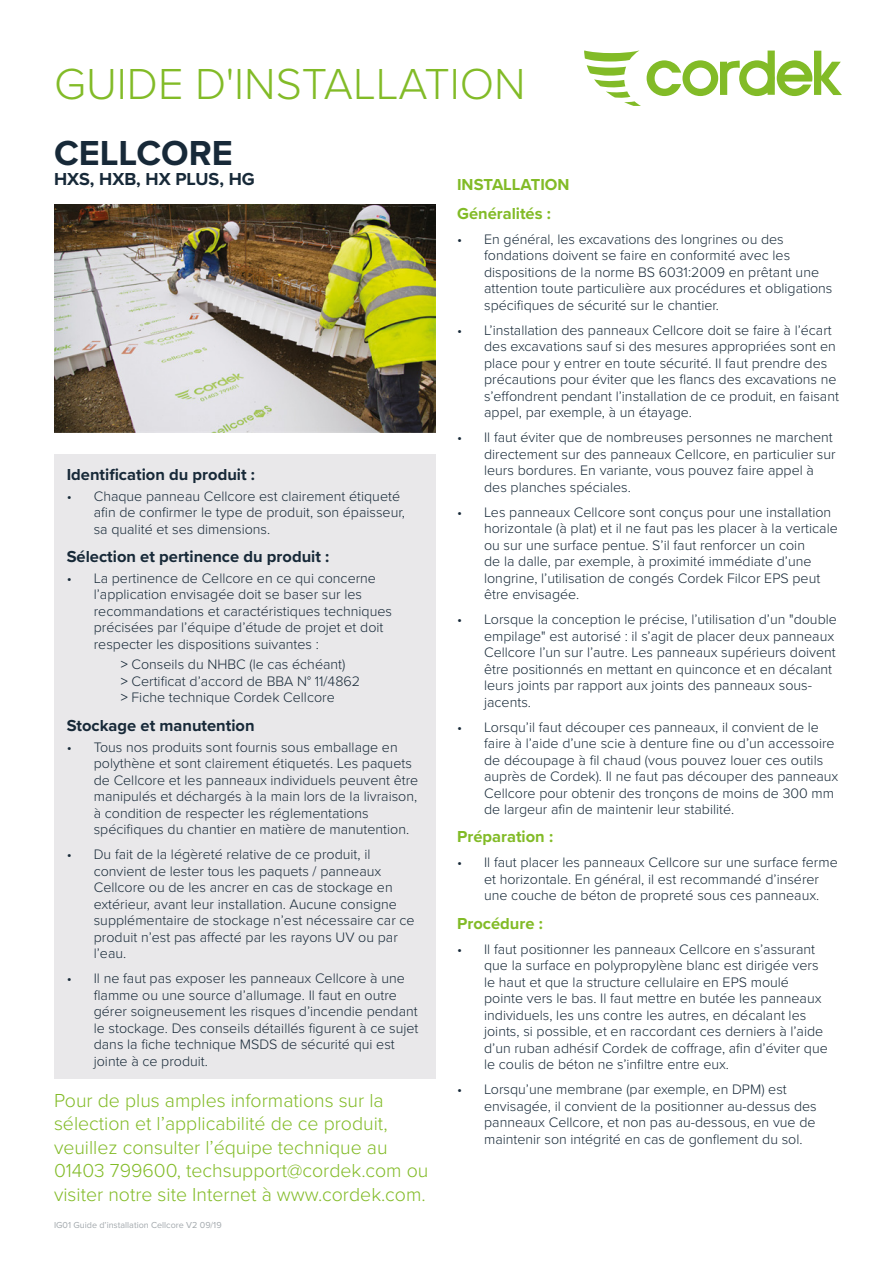
<style>
.page{position:relative;width:893px;height:1263px;background:#fff}
.page>*{position:absolute;margin:0;border:0;box-sizing:border-box;transform-origin:0 0}
.t1{font:300 45px "Proxima Nova";color:#82bb27}
.t2{font:700 36px "Proxima Nova";color:#172938}
.Further_Guidance{font:300 19.5px/23.4px "Proxima Nova";color:#82bb27}
.t3{font:700 18px "Proxima Nova";color:#172938}
.Paragraph_title{font:700 16.5px "Proxima Nova";color:#172938}
.Paragraph_title-2{font:700 16.5px "Proxima Nova";color:#82bb27}
.t4{font:300 14.25px/16.5px "Proxima Nova";color:#172938}
.BODY_COPY{font:9px "Proxima Nova";color:#a3a9ad}
.s1{font-weight:400}
</style>
<div class="page">
<svg style="left:584px;top:50px;width:57px;height:56px"></svg>
<svg style="left:647px;top:51px;width:195px;height:45px"></svg>
<img style="left:54px;top:204px;width:382px;height:229px">
<div style="left:54px;top:454px;width:382px;height:624px;background:#e9e8ea"></div>
<h1 class="t1" style="left:54px;top:51px;width:473px">GUIDE D'INSTALLATION</h1>
<p class="t2" style="left:54px;top:126px;width:180px">CELLCORE</p>
<p class="t3" style="left:54px;top:166px;width:202px">HXS, HXB, HX PLUS, HG</p>
<p class="Paragraph_title" style="left:67px;top:462px;width:190px">Identification du produit :</p>
<p class="t4" style="left:94px;top:487px;width:313px;text-indent:-27px">• Chaque panneau Cellcore est clairement étiqueté afin de confirmer le type de produit, son épaisseur, sa qualité et ses dimensions.</p>
<p class="Paragraph_title" style="left:67px;top:544px;width:264px">Sélection et pertinence du produit :</p>
<p class="t4" style="left:94px;top:569px;width:300px;text-indent:-27px">• La pertinence de Cellcore en ce qui concerne l’application envisagée doit se baser sur les recommandations et caractéristiques techniques précisées par l’équipe d’étude de projet et doit respecter les dispositions suivantes :</p>
<p class="t4" style="left:121px;top:656px;width:226px"><span class="s1">&gt;</span> Conseils du NHBC (le cas échéant)</p>
<p class="t4" style="left:121px;top:672px;width:241px"><span class="s1">&gt;</span> Certificat d’accord de BBA N° 11/4862</p>
<p class="t4" style="left:121px;top:689px;width:216px"><span class="s1">&gt;</span> Fiche technique Cordek Cellcore</p>
<p class="Paragraph_title" style="left:67px;top:713px;width:189px">Stockage et manutention</p>
<p class="t4" style="left:94px;top:738px;width:326px;text-indent:-27px">• Tous nos produits sont fournis sous emballage en polythène et sont clairement étiquetés. Les paquets de Cellcore et les panneaux individuels peuvent être manipulés et déchargés à la main lors de la livraison, à condition de respecter les réglementations spécifiques du chantier en matière de manutention.</p>
<p class="t4" style="left:94px;top:845px;width:322px;text-indent:-27px">• Du fait de la légèreté relative de ce produit, il convient de lester tous les paquets / panneaux Cellcore ou de les ancrer en cas de stockage en extérieur, avant leur installation. Aucune consigne supplémentaire de stockage n’est nécessaire car ce produit n’est pas affecté par les rayons UV ou par l’eau.</p>
<p class="t4" style="left:94px;top:969px;width:326px;text-indent:-27px">• Il ne faut pas exposer les panneaux Cellcore à une flamme ou une source d’allumage. Il faut en outre gérer soigneusement les risques d’incendie pendant le stockage. Des conseils détaillés figurent à ce sujet dans la fiche technique MSDS de sécurité qui est jointe à ce produit.</p>
<p class="Further_Guidance" style="left:54px;top:1088px;width:376px">Pour de plus amples informations sur la sélection et l’applicabilité de ce produit, veuillez consulter l’équipe technique au 01403 799600, techsupport@cordek.com ou visiter notre site Internet à www.cordek.com.</p>
<p class="BODY_COPY" style="left:54px;top:1219px;width:169px">IG01 Guide d’installation Cellcore V2 09/19</p>
<p class="Paragraph_title-2" style="left:457px;top:172px;width:114px">INSTALLATION</p>
<p class="Paragraph_title-2" style="left:457px;top:201px;width:95px">Généralités :</p>
<p class="t4" style="left:484px;top:230px;width:350px;text-indent:-27px">• En général, les excavations des longrines ou des fondations doivent se faire en conformité avec les dispositions de la norme BS 6031:2009 en prêtant une attention toute particulière aux procédures et obligations spécifiques de sécurité sur le chantier.</p>
<p class="t4" style="left:484px;top:321px;width:356px;text-indent:-27px">• L’installation des panneaux Cellcore doit se faire à l’écart des excavations sauf si des mesures appropriées sont en place pour y entrer en toute sécurité. Il faut prendre des précautions pour éviter que les flancs des excavations ne s’effondrent pendant l’installation de ce produit, en faisant appel, par exemple, à un étayage.</p>
<p class="t4" style="left:484px;top:428px;width:353px;text-indent:-27px">• Il faut éviter que de nombreuses personnes ne marchent directement sur des panneaux Cellcore, en particulier sur leurs bordures. En variante, vous pouvez faire appel à des planches spéciales.</p>
<p class="t4" style="left:484px;top:503px;width:355px;text-indent:-27px">• Les panneaux Cellcore sont conçus pour une installation horizontale (à plat) et il ne faut pas les placer à la verticale ou sur une surface pentue. S’il faut renforcer un coin<br>de la dalle, par exemple, à proximité immédiate d’une longrine, l’utilisation de congés Cordek Filcor EPS peut être envisagée.</p>
<p class="t4" style="left:484px;top:610px;width:354px;text-indent:-27px">• Lorsque la conception le précise, l’utilisation d’un "double empilage" est autorisé : il s’agit de placer deux panneaux Cellcore l’un sur l’autre. Les panneaux supérieurs doivent être positionnés en mettant en quinconce et en décalant leurs joints par rapport aux joints des panneaux sous&shy;jacents.</p>
<p class="t4" style="left:484px;top:718px;width:356px;text-indent:-27px">• Lorsqu’il faut découper ces panneaux, il convient de le faire à l’aide d’une scie à denture fine ou d’un accessoire de découpage à fil chaud (vous pouvez louer ces outils auprès de Cordek). Il ne faut pas découper des panneaux Cellcore pour obtenir des tronçons de moins de 300 mm de largeur afin de maintenir leur stabilité.</p>
<p class="Paragraph_title-2" style="left:457px;top:825px;width:98px">Préparation :</p>
<p class="t4" style="left:484px;top:854px;width:355px;text-indent:-27px">• Il faut placer les panneaux Cellcore sur une surface ferme et horizontale. En général, il est recommandé d’insérer une couche de béton de propreté sous ces panneaux.</p>
<p class="Paragraph_title-2" style="left:457px;top:911px;width:87px">Procédure :</p>
<p class="t4" style="left:484px;top:940px;width:345px;text-indent:-27px">• Il faut positionner les panneaux Cellcore en s’assurant que la surface en polypropylène blanc est dirigée vers le haut et que la structure cellulaire en EPS moulé pointe vers le bas. Il faut mettre en butée les panneaux individuels, les uns contre les autres, en décalant les joints, si possible, et en raccordant ces derniers à l’aide d’un ruban adhésif Cordek de coffrage, afin d’éviter que le coulis de béton ne s’infiltre entre eux.</p>
<p class="t4" style="left:484px;top:1080px;width:334px;text-indent:-27px">• Lorsqu’une membrane (par exemple, en DPM) est envisagée, il convient de la positionner au-dessus des panneaux Cellcore, et non pas au-dessous, en vue de maintenir son intégrité en cas de gonflement du sol.</p>
</div>
